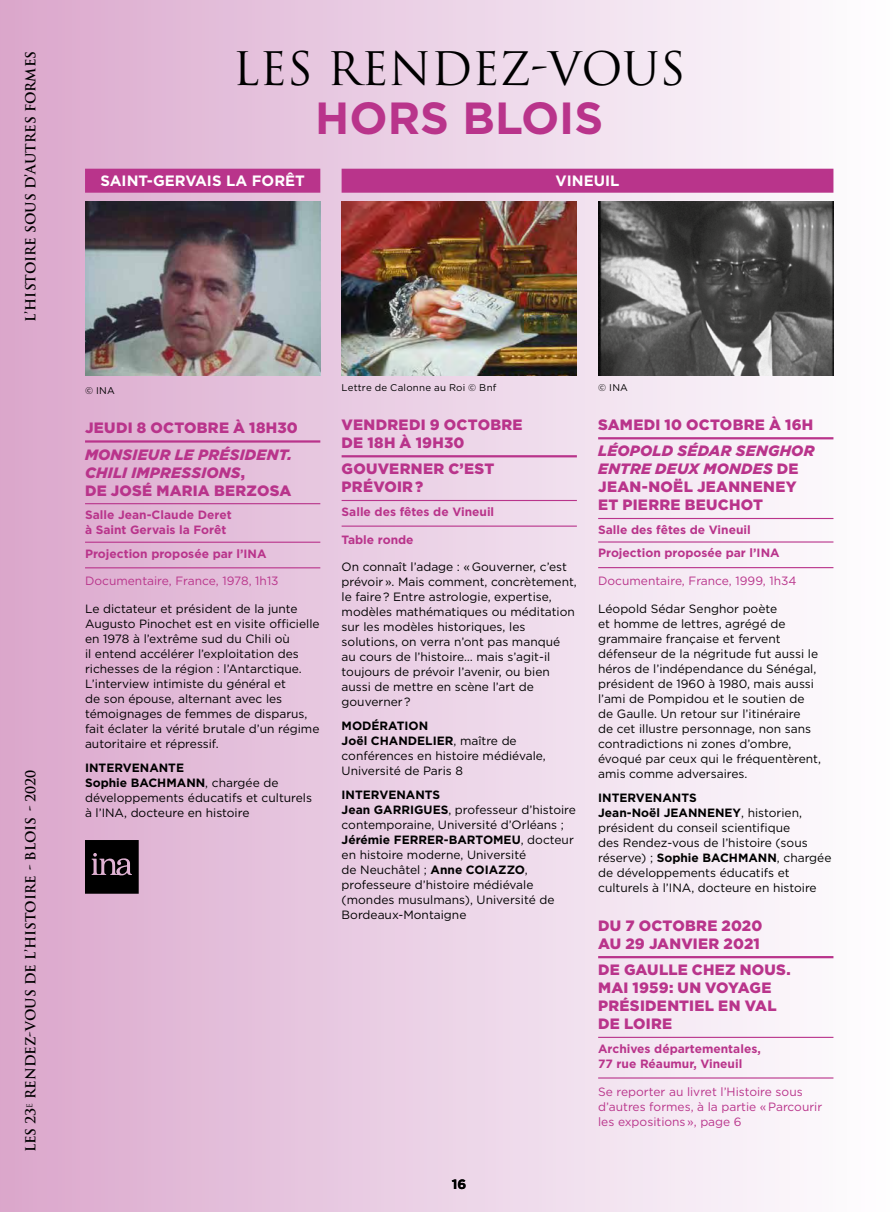
<style>
.page{position:relative;width:893px;height:1212px;background:#fff}
.page>*{position:absolute;margin:0;border:0;box-sizing:border-box;transform-origin:0 0}
.t1{font:45px "Trajan Pro";color:#000}
.t2{font:700 45px "Gotham";color:#b9348b}
.t3{font:900 15px/18px "Gotham";letter-spacing:.015em;color:#b9348b}
.t4{font:italic 900 15px/18px "Gotham";letter-spacing:.02em;color:#b9348b}
.t5{font:700 15px "Gotham";color:#fff}
.t6{font:700 13.5px "Trajan Pro";color:#000}
.t7{font:700 13.5px "Gotham";color:#000}
.t8{font:12px/15px "Gotham";color:#000}
.t9{font:700 12px/15px "Gotham";color:#b9348b}
.t10{font:12px/15px "Gotham";color:#b9348b}
.t11{font:9.75px "Gotham";letter-spacing:.025em;color:#000}
.s1{font-style:normal}
.s2{font-weight:700}
.s3{font-style:italic}
</style>
<div class="page">
<div style="left:0;top:0;width:893px;height:1212px;background:linear-gradient(to right,#dba7cd,#feffff)"></div>
<div style="left:85px;top:169px;width:235px;height:24px;background:#b9348b"></div>
<hr style="left:85px;top:440px;width:235px;height:3px;background:#b9348b">
<hr style="left:85px;top:503px;width:235px;height:1px;background:#b9348b">
<hr style="left:85px;top:542px;width:235px;height:1px;background:#b9348b">
<hr style="left:85px;top:567px;width:235px;height:1px;background:#b9348b">
<img style="left:85px;top:201px;width:235px;height:175px">
<svg style="left:85px;top:840px;width:54px;height:53px;background:#191417"></svg>
<div style="left:342px;top:169px;width:491px;height:24px;background:#b9348b"></div>
<hr style="left:342px;top:455px;width:235px;height:2px;background:#b9348b">
<hr style="left:342px;top:500px;width:235px;height:1px;background:#b9348b">
<hr style="left:342px;top:525px;width:235px;height:2px;background:#b9348b">
<img style="left:342px;top:201px;width:235px;height:175px">
<hr style="left:598px;top:437px;width:235px;height:2px;background:#b9348b">
<hr style="left:598px;top:518px;width:235px;height:1px;background:#b9348b">
<hr style="left:598px;top:541px;width:235px;height:1px;background:#b9348b">
<hr style="left:598px;top:567px;width:235px;height:1px;background:#b9348b">
<hr style="left:598px;top:956px;width:235px;height:2px;background:#b9348b">
<hr style="left:598px;top:1037px;width:235px;height:1px;background:#b9348b">
<hr style="left:598px;top:1077px;width:235px;height:1px;background:#b9348b">
<img style="left:598px;top:201px;width:235px;height:175px">
<p class="t6" style="left:22px;top:322px;width:272px;rotate:-90deg">L’HISTOIRE SOUS D’AUTRES FORMES</p>
<p class="t6" style="left:22px;top:1152px;width:384px;rotate:-90deg">LES 23<sup>E</sup> RENDEZ-VOUS DE L’HISTOIRE - BLOIS - 2020</p>
<h1 class="t1" style="left:233px;top:40px;width:454px">LES RENDEZ-VOUS</h1>
<h1 class="t2" style="left:315px;top:89px;width:289px">HORS BLOIS</h1>
<p class="t5" style="left:100px;top:171px;width:206px">SAINT-GERVAIS LA FORÊT</p>
<p class="t5" style="left:556px;top:171px;width:65px">VINEUIL</p>
<p class="t11" style="left:85px;top:384px;width:31px">© INA</p>
<p class="t3" style="left:85px;top:419px;width:214px">JEUDI 8 OCTOBRE À 18H30</p>
<p class="t4" style="left:85px;top:445px;width:209px">MONSIEUR LE PRÉSIDENT.<br>CHILI IMPRESSIONS<span class="s1">,<br>DE JOSÉ MARIA BERZOSA</span></p>
<p class="t9" style="left:85px;top:507px;width:148px">Salle Jean-Claude Deret à Saint Gervais la Forêt</p>
<p class="t9" style="left:85px;top:546px;width:183px">Projection proposée par l’INA</p>
<p class="t10" style="left:85px;top:573px;width:195px">Documentaire, France, 1978, 1h13</p>
<p class="t8" style="left:85px;top:601px;width:236px">Le dictateur et président de la junte Augusto Pinochet est en visite officielle en 1978 à l’extrême sud du Chili où<br>il entend accélérer l’exploitation des richesses de la région : l’Antarctique.<br>L’interview intimiste du général et<br>de son épouse, alternant avec les témoignages de femmes de disparus, fait éclater la vérité brutale d’un régime autoritaire et répressif.</p>
<p class="t8" style="left:85px;top:760px;width:229px"><span class="s2">INTERVENANTE<br>Sophie BACHMANN</span>, chargée de développements éducatifs et culturels à l’INA, docteure en histoire</p>
<p class="t11" style="left:342px;top:381px;width:156px">Lettre de Calonne au Roi © Bnf</p>
<p class="t3" style="left:342px;top:415px;width:182px">VENDREDI 9 OCTOBRE<br>DE 18H À 19H30</p>
<p class="t3" style="left:342px;top:460px;width:154px">GOUVERNER C’EST<br>PRÉVOIR ?</p>
<p class="t9" style="left:342px;top:504px;width:154px">Salle des fêtes de Vineuil</p>
<p class="t9" style="left:342px;top:532px;width:74px">Table ronde</p>
<p class="t8" style="left:342px;top:559px;width:237px">On connaît l’adage : « Gouverner, c’est prévoir ». Mais comment, concrètement, le faire ? Entre astrologie, expertise, modèles mathématiques ou méditation sur les modèles historiques, les solutions, on verra n’ont pas manqué au cours de l’histoire… mais s’agit-il toujours de prévoir l’avenir, ou bien aussi de mettre en scène l’art de gouverner ?</p>
<p class="t8" style="left:342px;top:718px;width:206px"><span class="s2">MODÉRATION<br>Joël CHANDELIER</span>, maître de conférences en histoire médiévale,<br>Université de Paris 8</p>
<p class="t8" style="left:342px;top:786px;width:236px"><span class="s2">INTERVENANTS<br>Jean GARRIGUES</span>, professeur d’histoire contemporaine, Université d’Orléans ;<br><span class="s2">Jérémie FERRER-BARTOMEU</span>, docteur en histoire moderne, Université<br>de Neuchâtel ; <span class="s2">Anne COIAZZO</span>, professeure d’histoire médiévale (mondes musulmans), Université de<br>Bordeaux-Montaigne</p>
<p class="t7" style="left:452px;top:1175px;width:16px">16</p>
<p class="t11" style="left:598px;top:381px;width:31px">© INA</p>
<p class="t3" style="left:598px;top:415px;width:217px">SAMEDI 10 OCTOBRE À 16H</p>
<p class="t3" style="left:598px;top:442px;width:218px"><span class="s3">LÉOPOLD SÉDAR SENGHOR<br>ENTRE DEUX MONDES</span> DE<br>JEAN-NOËL JEANNENEY<br>ET PIERRE BEUCHOT</p>
<p class="t9" style="left:598px;top:518px;width:183px;line-height:23.5px">Salle des fêtes de Vineuil<br>Projection proposée par l’INA</p>
<p class="t10" style="left:598px;top:573px;width:200px">Documentaire, France, 1999, 1h34</p>
<p class="t8" style="left:598px;top:601px;width:224px">Léopold Sédar Senghor poète<br>et homme de lettres, agrégé de grammaire française et fervent défenseur de la négritude fut aussi le héros de l’indépendance du Sénégal, président de 1960 à 1980, mais aussi l’ami de Pompidou et le soutien de de Gaulle. Un retour sur l’itinéraire<br>de cet illustre personnage, non sans contradictions ni zones d’ombre, évoqué par ceux qui le fréquentèrent, amis comme adversaires.</p>
<p class="t8" style="left:598px;top:789px;width:235px"><span class="s2">INTERVENANTS<br>Jean-Noël JEANNENEY</span>, historien, président du conseil scientifique<br>des Rendez-vous de l’histoire (sous réserve) ; <span class="s2">Sophie BACHMANN</span>, chargée de développements éducatifs et culturels à l’INA, docteure en histoire</p>
<p class="t3" style="left:598px;top:916px;width:166px">DU 7 OCTOBRE 2020<br>AU 29 JANVIER 2021</p>
<p class="t3" style="left:598px;top:961px;width:194px">DE GAULLE CHEZ NOUS.<br>MAI 1959: UN VOYAGE<br>PRÉSIDENTIEL EN VAL<br>DE LOIRE</p>
<p class="t9" style="left:598px;top:1041px;width:164px">Archives départementales,<br>77 rue Réaumur, Vineuil</p>
<p class="t10" style="left:598px;top:1083px;width:226px">Se reporter au livret l’Histoire sous d’autres formes, à la partie « Parcourir les expositions », page 6</p>
</div>
